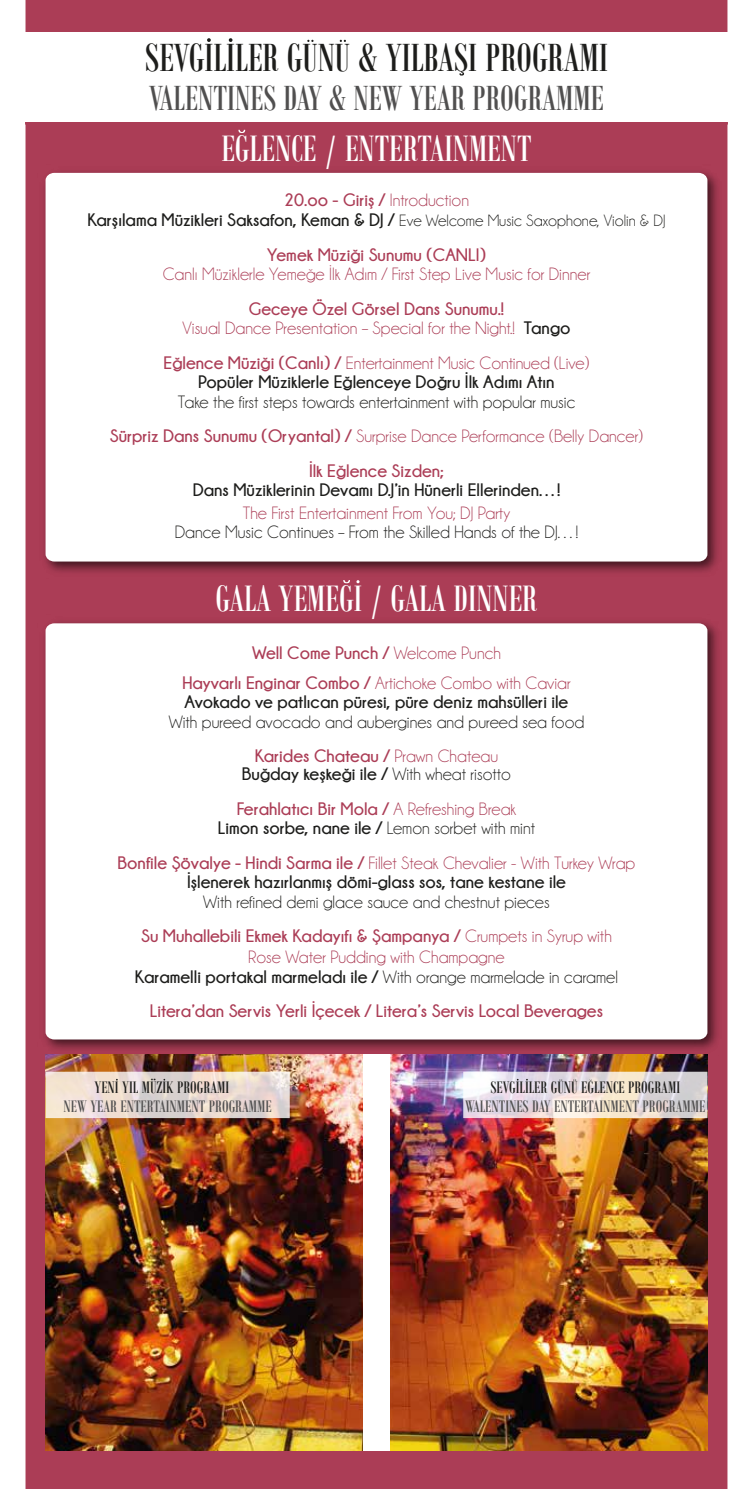
<style>
.page{position:relative;width:753px;height:1489px;background:#fff}
.page>*{position:absolute;margin:0;border:0;box-sizing:border-box;transform-origin:0 0}
.t1{font:42.3px "Bodoni MT Condensed";color:#1d1d1b}
.t2{font:39.6px "Bodoni MT Condensed";color:#fff}
.t3{font:37.65px "Bodoni MT Condensed";color:#504f4f}
.t4{font:700 18px/19.5px "Champagne&Limousines";color:#1d1d1b;text-align:center}
.t5{font:18px/34.5px "Champagne&Limousines";color:#1d1d1b;text-align:center}
.t6{font:18px/19.5px "Champagne&Limousines";color:rgb(162 39 67/.9);text-align:center}
.t7{font:700 18px/34.5px "Champagne&Limousines";color:rgb(162 39 67/.9)}
.t8{font:18px "Bodoni MT Condensed";color:#504f4f}
.t9{font:18px "Bodoni MT Condensed";color:#1d1d1b}
.s1{color:rgb(162 39 67/.9)}
.s2{font-weight:400;color:rgb(162 39 67/.9)}
.s3{font-weight:400;font-size:16.5px}
.s4{font-weight:700}
.s5{font-weight:700;color:#1d1d1b}
.s6{font-weight:700;color:rgb(162 39 67/.9)}
.s7{color:#1d1d1b}
.s8{font-weight:400;color:#1d1d1b}
.s9{font-weight:400}
</style>
<div class="page">
<div style="left:26px;top:0;width:701px;height:1488px;background:#ab3d56"></div>
<img style="left:37px;top:164px;width:687px;height:414px">
<svg style="left:46px;top:173px;width:661px;height:388px"></svg>
<img style="left:37px;top:615px;width:687px;height:441px">
<svg style="left:46px;top:623px;width:661px;height:416px"></svg>
<svg style="left:238px;top:130px;width:7px;height:3px"></svg>
<svg style="left:343px;top:580px;width:7px;height:3px"></svg>
<img style="left:46px;top:1053px;width:661px;height:397px">
<div style="left:363px;top:1053px;width:26px;height:397px;background:#fff"></div>
<svg style="left:463px;top:1071px;width:244px;height:46px;background:#e6dcdc"></svg>
<svg style="left:46px;top:1071px;width:244px;height:46px;background:#e7d8d0"></svg>
<div style="left:0;top:32px;width:753px;height:89px;background:#fff"></div>
<svg style="left:207px;top:38px;width:4px;height:4px"></svg>
<svg style="left:229px;top:38px;width:3px;height:4px"></svg>
<svg style="left:459px;top:71px;width:5px;height:5px"></svg>
<h1 class="t1" style="left:145px;top:32px;width:464px">SEVGILILER GUNU &amp; YILBASI PROGRAMI</h1>
<h3 class="t3" style="left:149px;top:76px;width:456px">VALENTINES DAY &amp; NEW YEAR PROGRAMME</h3>
<h2 class="t2" style="left:221px;top:124px;width:312px">EGLENCE / ENTERTAINMENT</h2>
<p class="t4" style="left:87px;top:190px;width:579px"><span class="s1">20.oo - Giriş /</span> <span class="s2">Introduction<br></span>Karşılama Müzikleri Saksafon, Keman &amp; DJ / <span class="s3">Eve Welcome Music Saxophone, Violin &amp; DJ</span></p>
<p class="t7" style="left:267px;top:237px;width:220px">Yemek Müziği Sunumu (CANLI)</p>
<p class="t6" style="left:163px;top:264px;width:429px">Canlı Müziklerle Yemeğe İlk Adım / First Step Live Music for Dinner</p>
<p class="t6" style="left:182px;top:299px;width:389px"><span class="s4">Geceye Özel Görsel Dans Sunumu.!<br></span>Visual Dance Presentation – Special for the Night.! <span class="s5">Tango</span></p>
<p class="t4" style="left:164px;top:352px;width:427px"><span class="s1">Eğlence Müziği (Canlı) /</span> <span class="s2">Entertainment Music Continued (Live)<br></span>Popüler Müziklerle Eğlenceye Doğru İlk Adımı Atın</p>
<p class="t5" style="left:110px;top:384px;width:535px">Take the first steps towards entertainment with popular music<br><span class="s6">Sürpriz Dans Sunumu (Oryantal) /</span> <span class="s1">Surprise Dance Performance (Belly Dancer)<br></span><span class="s6">İlk Eğlence Sizden;</span></p>
<p class="t4" style="left:193px;top:480px;width:369px">Dans Müziklerinin Devamı D.J’in Hünerli Ellerinden…!</p>
<p class="t6" style="left:243px;top:503px;width:269px">The First Entertainment From You; DJ Party</p>
<p class="t5" style="left:175px;top:515px;width:405px">Dance Music Continues – From the Skilled Hands of the DJ…!</p>
<h2 class="t2" style="left:216px;top:574px;width:323px">GALA YEMEGI / GALA DINNER</h2>
<p class="t6" style="left:182px;top:638px;width:389px;line-height:30px"><span class="s4">Well Come Punch /</span> Welcome Punch<br><span class="s4">Hayvarlı Enginar Combo /</span> Artichoke Combo with Caviar</p>
<p class="t4" style="left:185px;top:692px;width:385px">Avokado ve patlıcan püresi, püre deniz mahsülleri ile</p>
<p class="t5" style="left:169px;top:704px;width:417px">With pureed avocado and aubergines and pureed sea food<br><span class="s6">Karides Chateau /</span> <span class="s1">Prawn Chateau</span></p>
<p class="t7" style="left:237px;top:756px;width:281px"><span class="s7">Buğday keşkeği ile /</span> <span class="s8">With wheat risotto<br></span>Ferahlatıcı Bir Mola / <span class="s9">A Refreshing Break</span></p>
<p class="t6" style="left:118px;top:811px;width:519px;line-height:34.5px"><span class="s5">Limon sorbe, nane ile /</span> <span class="s7">Lemon sorbet with mint<br></span><span class="s4">Bonfile Şövalye - Hindi Sarma ile /</span> Fillet Steak Chevalier - With Turkey Wrap</p>
<p class="t4" style="left:187px;top:872px;width:380px">İşlenerek hazırlanmış dömi-glass sos, tane kestane ile</p>
<p class="t5" style="left:141px;top:884px;width:472px">With refined demi glace sauce and chestnut pieces<br><span class="s6">Su Muhallebili Ekmek Kadayıfı &amp; Şampanya /</span> <span class="s1">Crumpets in Syrup with</span></p>
<p class="t4" style="left:135px;top:947px;width:484px"><span class="s2">Rose Water Pudding with Champagne<br></span>Karamelli portakal marmeladı ile / <span class="s9">With orange marmelade in caramel</span></p>
<p class="t7" style="left:150px;top:993px;width:455px">Litera’dan Servis Yerli İçecek / Litera’s Servis Local Beverages</p>
<p class="t9" style="left:95px;top:1076px;width:136px">YENI YIL MÜZIK PROGRAMI</p>
<p class="t8" style="left:64px;top:1095px;width:209px">NEW YEAR ENTERTAINMENT PROGRAMME</p>
<p class="t9" style="left:490px;top:1076px;width:191px">SEVGILILER GUNU EGLENCE PROGRAMI</p>
<p class="t8" style="left:465px;top:1095px;width:241px">WALENTINES DAY ENTERTAINMENT PROGRAMME</p>
</div>
